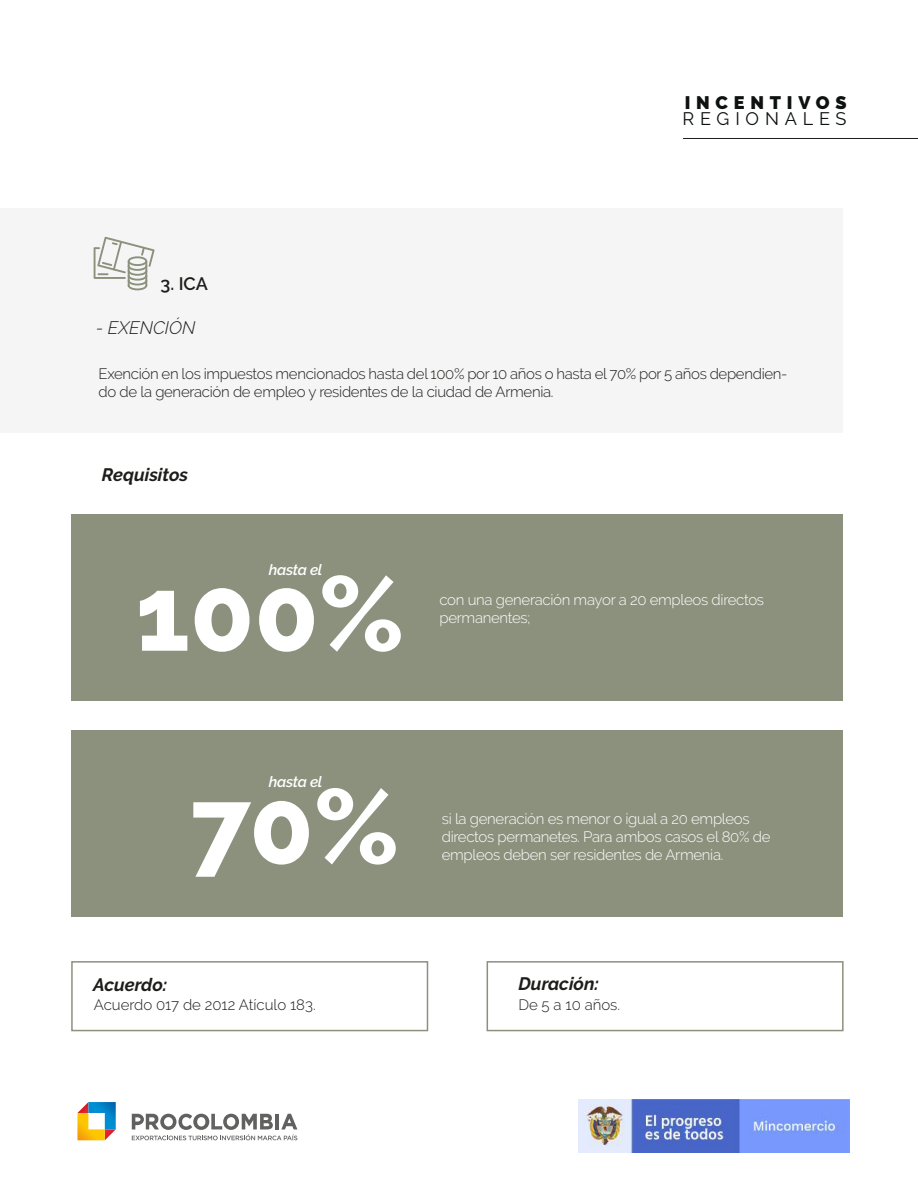
<style>
.page{position:relative;width:918px;height:1188px;background:#fff}
.page>*{position:absolute;margin:0;border:0;box-sizing:border-box;transform-origin:0 0}
.t1{font:800 105px/212.9px "Raleway";color:#fff;text-align:center}
.t2{font:900 18.15px "Raleway";letter-spacing:.32em;color:#0d1110}
.t3{font:18.15px "Raleway";letter-spacing:.32em;color:#0d1110}
.t4{font:italic 700 18px "Raleway";color:#1d1d1b}
.t5{font:italic 300 18px "Raleway";color:#1d1d1b}
.t6{font:600 18px "Raleway";color:#1d1d1b}
.t7{font:300 15px/18px "Raleway";letter-spacing:-.02em;color:#fff}
.t8{font:300 15px/18px "Raleway";letter-spacing:-.02em;color:#1d1d1b}
.t9{font:300 15px "Raleway";color:#1d1d1b}
.t10{font:italic 600 15px "Raleway";letter-spacing:-.02em;color:#fff}
</style>
<div class="page">
<div style="left:71px;top:514px;width:772px;height:187px;background:#8c917d"></div>
<div style="left:71px;top:730px;width:772px;height:186px;background:#8c917d"></div>
<div style="left:0;top:209px;width:843px;height:224px;background:#f5f5f5"></div>
<div style="left:71px;top:961px;width:357px;height:70px;border:2px solid #8c917d"></div>
<div style="left:487px;top:961px;width:357px;height:70px;border:2px solid #8c917d"></div>
<svg style="left:77px;top:1102px;width:39px;height:38px"></svg>
<svg style="left:132px;top:1114px;width:165px;height:26px"></svg>
<img style="left:579px;top:1099px;width:270px;height:54px">
<hr style="left:683px;top:138px;width:235px;height:1px;background:#1d1d1b">
<svg style="left:94px;top:237px;width:61px;height:53px"></svg>
<p class="t6" style="left:161px;top:273px;width:49px">3. ICA</p>
<p class="t5" style="left:96px;top:317px;width:101px">- EXENCIÓN</p>
<p class="t2" style="left:685px;top:92px;width:163px">INCENTIVOS</p>
<p class="t3" style="left:683px;top:108px;width:166px">REGIONALES</p>
<p class="t8" style="left:98px;top:364px;width:691px">Exención en los impuestos mencionados hasta del 100% por 10 años o hasta el 70% por 5 años dependien&shy;do de la generación de empleo y residentes de la ciudad de Armenia.</p>
<p class="t4" style="left:102px;top:464px;width:88px">Requisitos</p>
<p class="t10" style="left:269px;top:561px;width:55px">hasta el</p>
<h1 class="t1" style="left:136px;top:508px;width:270px">100%<br>70%</h1>
<p class="t10" style="left:269px;top:773px;width:55px">hasta el</p>
<p class="t7" style="left:439px;top:591px;width:326px">con una generación mayor a 20 empleos directos permanentes;</p>
<p class="t7" style="left:442px;top:809px;width:330px">si la generación es menor o igual a 20 empleos directos permanetes. Para ambos casos el 80% de empleos deben ser residentes de Armenia.</p>
<p class="t4" style="left:93px;top:975px;width:76px">Acuerdo:</p>
<p class="t4" style="left:519px;top:974px;width:82px">Duración:</p>
<p class="t9" style="left:94px;top:996px;width:223px">Acuerdo 017 de 2012 Atículo 183.</p>
<p class="t8" style="left:518px;top:996px;width:103px">De 5 a 10 años.</p>
</div>
